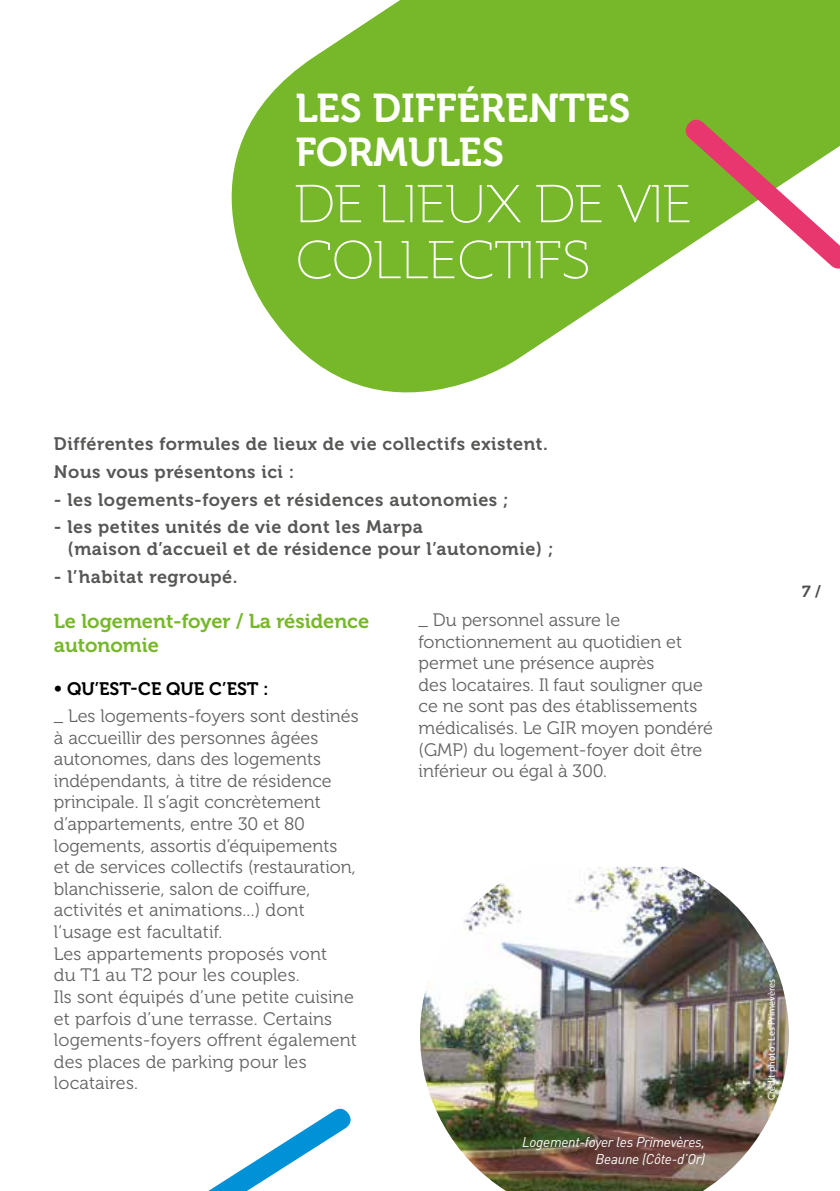
<style>
.page{position:relative;width:840px;height:1191px;background:#fff}
.page>*{position:absolute;margin:0;border:0;box-sizing:border-box;transform-origin:0 0}
.t1{font:56px/56px "Supra Thin Demiserif";letter-spacing:.01em;color:#fff}
.t2{font:40px/44px "Museo 700";color:#fff}
.t3{font:20px/24px "Museo 700";color:#76b82a}
.t4{font:18px/21.6px "Museo 300";color:#646363}
.t5{font:18px/27.6px "Museo 700";letter-spacing:.03em;color:#575756}
.t6{font:18px "Museo 700";color:#000}
.t7{font:16px "Museo 700";color:#4a4a49}
.t8{font:italic 14px/16.8px "DIN";letter-spacing:-.02em;color:#fff;text-align:right}
.t9{font:10px "Myriad Pro";color:#fff}
</style>
<div class="page">
<svg style="left:231px;top:0;width:608px;height:393px;fill:#76b82a"></svg>
<svg style="left:681px;top:116px;width:158px;height:156px"></svg>
<img style="left:420px;top:867px;width:368px;height:324px">
<svg style="left:208px;top:1108px;width:143px;height:83px"></svg>
<h2 class="t2" style="left:295px;top:87px;width:336px">Les différentes formules</h2>
<h1 class="t1" style="left:295px;top:176px;width:140px">DE LIEUX</h1>
<h1 class="t1" style="left:295px;top:176px;width:376px;text-indent:240px">DE VIE<br>COLLECTIFS</h1>
<p class="t5" style="left:54px;top:430px;width:495px">Différentes formules de lieux de vie collectifs existent.<br>Nous vous présentons ici :</p>
<p class="t5" style="left:54px;top:486px;width:456px">- les logements-foyers et résidences autonomies ;</p>
<p class="t5" style="left:67px;top:516px;width:487px;line-height:22px;text-indent:-14px">- les petites unités de vie dont les Marpa<br>(maison d’accueil et de résidence pour l’autonomie) ;</p>
<p class="t5" style="left:54px;top:563px;width:185px">- l’habitat regroupé.</p>
<p class="t3" style="left:54px;top:609px;width:316px">Le logement-foyer / La résidence autonomie</p>
<p class="t6" style="left:54px;top:678px;width:184px">• QU’EST-CE QUE C’EST</p>
<p class="t6" style="left:263px;top:678px;width:7px">:</p>
<p class="t4" style="left:54px;top:705px;width:306px">_ Les logements-foyers sont destinés à accueillir des personnes âgées autonomes, dans des logements indépendants, à titre de résidence principale. Il s’agit concrètement d’appartements, entre 30 et 80 logements, assortis d’équipements<br>et de services collectifs (restauration, blanchisserie, salon de coiffure, activités et animations...) dont l’usage est facultatif.<br>Les appartements proposés vont<br>du T1 au T2 pour les couples.<br>Ils sont équipés d’une petite cuisine et parfois d’une terrasse. Certains logements-foyers offrent également des places de parking pour les locataires.</p>
<p class="t4" style="left:418px;top:609px;width:296px">_ Du personnel assure le fonctionnement au quotidien et permet une présence auprès<br>des locataires. Il faut souligner que ce ne sont pas des établissements médicalisés. Le GIR moyen pondéré (GMP) du logement-foyer doit être inférieur ou égal à 300.</p>
<p class="t8" style="left:522px;top:1133px;width:184px">Logement-foyer les Primevères,<br>Beaune (Côte-d’Or)</p>
<p class="t7" style="left:801px;top:582px;width:20px">7 /</p>
<p class="t9" style="left:764px;top:1099px;width:122px;rotate:-90deg">Crédit photo : Les Primevères</p>
</div>
